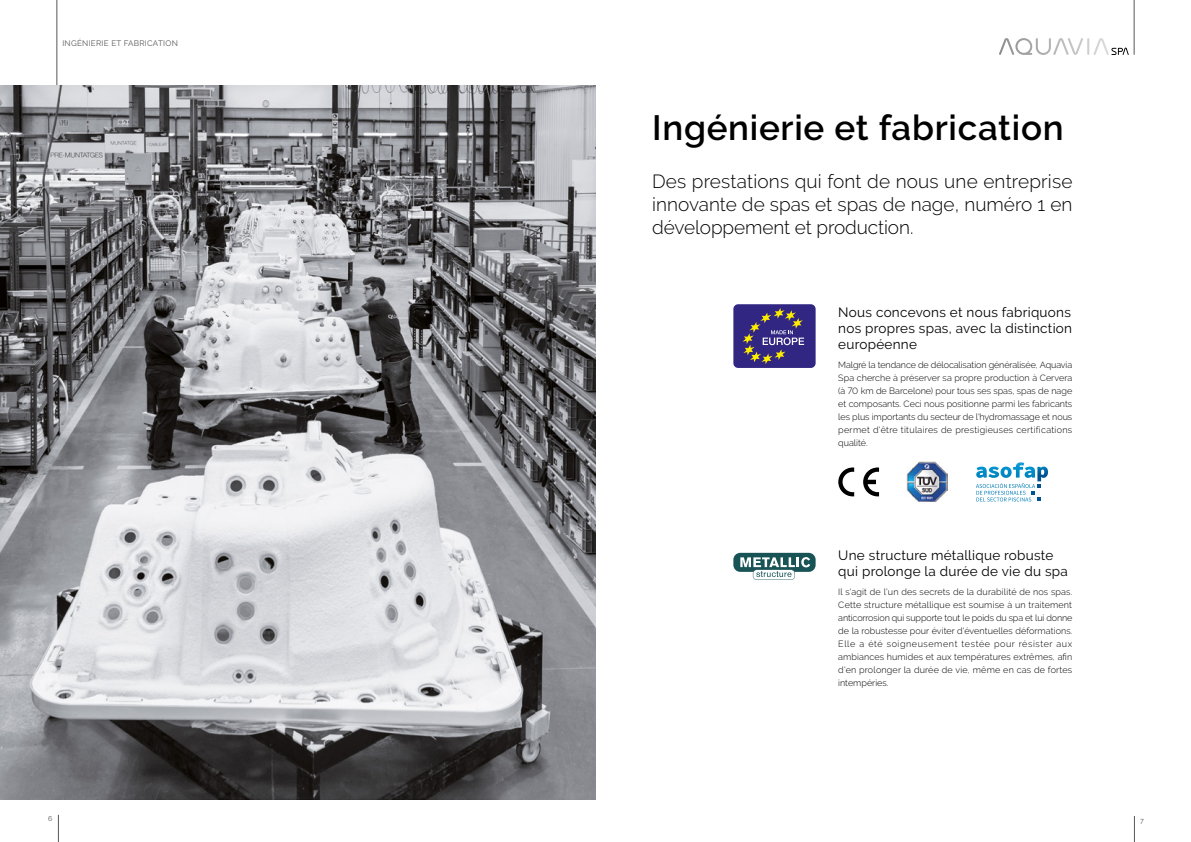
<style>
.page{position:relative;width:1191px;height:842px;background:#fff}
.page>*{position:absolute;margin:0;border:0;box-sizing:border-box;transform-origin:0 0}
.t1{font:600 35px "Raleway";letter-spacing:.02em;color:#000}
.t2{font:300 19px/23px "Raleway";letter-spacing:-.005em;color:#000;text-align:justify}
.t3{font:13.5px/16px "Raleway";letter-spacing:.02em;color:#000;text-align:justify}
.t4{font:300 9px/13px "Raleway";letter-spacing:.02em;color:#000;text-align:justify}
.t5{font:8px "Raleway";letter-spacing:.035em;color:#575756}
.t6{font:7px "Raleway";color:#575756}
</style>
<div class="page">
<hr style="left:1134px;top:0;width:1px;height:55px;background:#575756">
<svg style="left:999px;top:38px;width:129px;height:17px"></svg>
<img style="left:0;top:85px;width:595px;height:714px">
<hr style="left:57px;top:0;width:1px;height:85px;background:#575756">
<div style="left:733px;top:304px;width:82px;height:64px;background:#312783;border-radius:5px"></div>
<svg style="left:742px;top:308px;width:62px;height:56px"></svg>
<img style="left:906px;top:462px;width:41px;height:40px">
<svg style="left:976px;top:462px;width:72px;height:39px"></svg>
<svg style="left:838px;top:467px;width:16px;height:29px"></svg>
<svg style="left:863px;top:467px;width:16px;height:29px"></svg>
<div style="left:733px;top:553px;width:82px;height:19px;background:#185355;border-radius:7px"></div>
<svg style="left:740px;top:557px;width:70px;height:23px"></svg>
<svg style="left:1134px;top:816px;width:1px;height:26px"></svg>
<svg style="left:58px;top:815px;width:1px;height:27px"></svg>
<p class="t5" style="left:62px;top:39px;width:117px">INGÉNIERIE ET FABRICATION</p>
<p class="t1" style="left:652px;top:108px;width:413px">Ingénierie et fabrication</p>
<p class="t2" style="left:652px;top:170px;width:422px">Des prestations qui font de nous une entreprise innovante de spas et spas de nage, numéro 1 en développement et production.</p>
<p class="t3" style="left:838px;top:304px;width:235px">Nous concevons et nous fabriquons nos propres spas, avec la distinction européenne</p>
<p class="t4" style="left:838px;top:358px;width:235px">Malgré la tendance de délocalisation généralisée, Aquavia Spa cherche à préserver sa propre production à Cervera (à 70 km de Barcelone) pour tous ses spas, spas de nage et composants. Ceci nous positionne parmi les fabricants les plus importants du secteur de l'hydromassage et nous permet d'être titulaires de prestigieuses certifications qualité.</p>
<p class="t3" style="left:838px;top:548px;width:231px">Une structure métallique robuste qui prolonge la durée de vie du spa</p>
<p class="t4" style="left:838px;top:585px;width:236px">Il s'agit de l'un des secrets de la durabilité de nos spas.<br>Cette structure métallique est soumise à un traitement anticorrosion qui supporte tout le poids du spa et lui donne de la robustesse pour éviter d'éventuelles déformations.<br>Elle a été soigneusement testée pour résister aux ambiances humides et aux températures extrêmes, afin d'en prolonger la durée de vie, même en cas de fortes intempéries.</p>
<p class="t6" style="left:48px;top:815px;width:6px">6</p>
<p class="t6" style="left:1140px;top:816px;width:5px">7</p>
</div>
